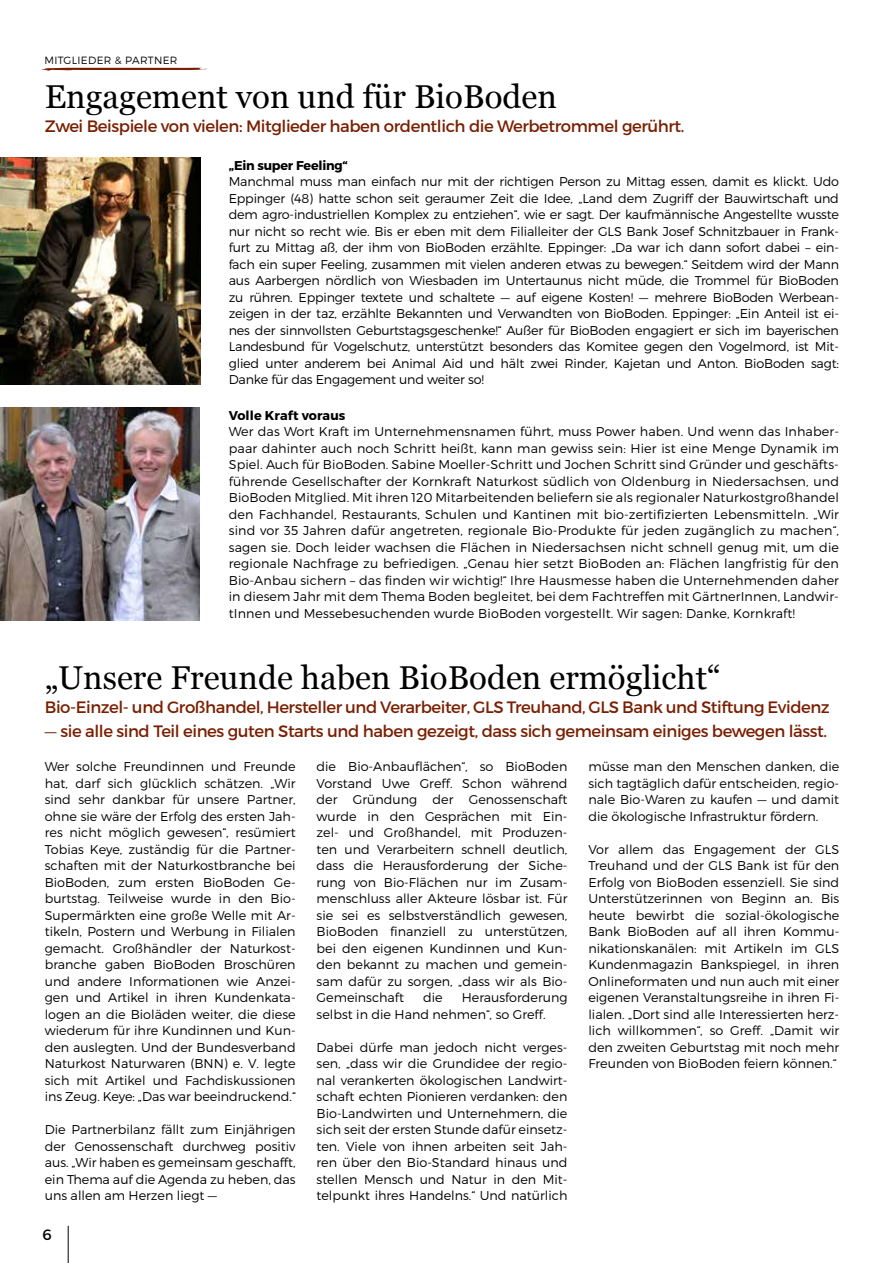
<style>
.page{position:relative;width:893px;height:1263px;background:#fff}
.page>*{position:absolute;margin:0;border:0;box-sizing:border-box;transform-origin:0 0}
.t1{font:33px "Georgia";color:#000}
.t2{font:16.5px "Montserrat";letter-spacing:-.025em;color:#791f00}
.t3{font:15px "Montserrat";color:#000}
.t4{font:300 12.75px/16.5px "Montserrat";color:#000;text-align:justify}
.t5{font:700 12.75px "Montserrat";letter-spacing:-.015em;color:#000}
.t6{font:700 12.75px "Montserrat";letter-spacing:.01em;color:#000}
.t7{font:300 10.5px "Montserrat";letter-spacing:.03em;color:#000}
.s1{font-weight:300}
</style>
<div class="page">
<svg style="left:42px;top:68px;width:165px;height:3px"></svg>
<hr style="left:68px;top:1226px;width:1px;height:37px;background:#000">
<img style="left:0;top:158px;width:201px;height:227px">
<img style="left:0;top:408px;width:199px;height:213px">
<p class="t7" style="left:45px;top:54px;width:135px">MITGLIEDER &amp; PARTNER</p>
<h1 class="t1" style="left:45px;top:72px;width:514px">Engagement von und für BioBoden</h1>
<p class="t2" style="left:45px;top:116px;width:641px">Zwei Beispiele von vielen: Mitglieder haben ordentlich die Werbetrommel gerührt.</p>
<p class="t5" style="left:229px;top:157px;width:120px">„Ein super Feeling“</p>
<p class="t4" style="left:229px;top:173px;width:612px">Manchmal muss man einfach nur mit der richtigen Person zu Mittag essen, damit es klickt. Udo Eppinger (48) hatte schon seit geraumer Zeit die Idee, „Land dem Zugriff der Bauwirtschaft und dem agro-industriellen Komplex zu entziehen“, wie er sagt. Der kaufmännische Angestellte wusste nur nicht so recht wie. Bis er eben mit dem Filialleiter der GLS Bank Josef Schnitzbauer in Frank&shy;furt zu Mittag aß, der ihm von BioBoden erzählte. Eppinger: „Da war ich dann sofort dabei – ein&shy;fach ein super Feeling, zusammen mit vielen anderen etwas zu bewegen.“ Seitdem wird der Mann aus Aarbergen nördlich von Wiesbaden im Untertaunus nicht müde, die Trommel für BioBoden zu rühren. Eppinger textete und schaltete — auf eigene Kosten! — mehrere BioBoden Werbean&shy;zeigen in der taz, erzählte Bekannten und Verwandten von BioBoden. Eppinger: „Ein Anteil ist ei&shy;nes der sinnvollsten Geburtstagsgeschenke!“ Außer für BioBoden engagiert er sich im bayerischen Landesbund für Vogelschutz, unterstützt besonders das Komitee gegen den Vogelmord, ist Mit&shy;glied unter anderem bei Animal Aid und hält zwei Rinder, Kajetan und Anton. BioBoden sagt:<br>Danke für das Engagement und weiter so!</p>
<p class="t6" style="left:229px;top:407px;width:118px">Volle Kraft voraus</p>
<p class="t4" style="left:229px;top:423px;width:612px">Wer das Wort Kraft im Unternehmensnamen führt, muss Power haben. Und wenn das Inhaber&shy;paar dahinter auch noch Schritt heißt, kann man gewiss sein: Hier ist eine Menge Dynamik im Spiel. Auch für BioBoden. Sabine Moeller-Schritt und Jochen Schritt sind Gründer und geschäfts&shy;führende Gesellschafter der Kornkraft Naturkost südlich von Oldenburg in Niedersachsen, und BioBoden Mitglied. Mit ihren 120 Mitarbeitenden beliefern sie als regionaler Naturkostgroßhandel den Fachhandel, Restaurants, Schulen und Kantinen mit bio-zertifizierten Lebensmitteln. „Wir sind vor 35 Jahren dafür angetreten, regionale Bio-Produkte für jeden zugänglich zu machen“, sagen sie. Doch leider wachsen die Flächen in Niedersachsen nicht schnell genug mit, um die regionale Nachfrage zu befriedigen. „Genau hier setzt BioBoden an: Flächen langfristig für den Bio-Anbau sichern – das finden wir wichtig!“ Ihre Hausmesse haben die Unternehmenden daher in diesem Jahr mit dem Thema Boden begleitet, bei dem Fachtreffen mit GärtnerInnen, Landwir&shy;tInnen und Messebesuchenden wurde BioBoden vorgestellt. Wir sagen: Danke, Kornkraft!</p>
<h1 class="t1" style="left:45px;top:654px;width:677px">„Unsere Freunde haben BioBoden ermöglicht“</h1>
<p class="t2" style="left:45px;top:697px;width:786px">Bio-Einzel- und Großhandel, Hersteller und Verarbeiter, GLS Treuhand, GLS Bank und Stiftung Evidenz</p>
<p class="t2" style="left:45px;top:721px;width:784px"><span class="s1">—</span> sie alle sind Teil eines guten Starts und haben gezeigt, dass sich gemeinsam einiges bewegen lässt.</p>
<p class="t4" style="left:45px;top:758px;width:252px">Wer solche Freundinnen und Freunde hat, darf sich glücklich schätzen. „Wir sind sehr dankbar für unsere Partner, ohne sie wäre der Erfolg des ersten Jah&shy;res nicht möglich gewesen“, resümiert Tobias Keye, zuständig für die Partner&shy;schaften mit der Naturkostbranche bei BioBoden, zum ersten BioBoden Ge&shy;burtstag. Teilweise wurde in den Bio-Supermärkten eine große Welle mit Ar&shy;tikeln, Postern und Werbung in Filialen gemacht. Großhändler der Naturkost&shy;branche gaben BioBoden Broschüren und andere Informationen wie Anzei&shy;gen und Artikel in ihren Kundenkata&shy;logen an die Bioläden weiter, die diese wiederum für ihre Kundinnen und Kun&shy;den auslegten. Und der Bundesverband Naturkost Naturwaren (BNN) e. V. legte sich mit Artikel und Fachdiskussionen ins Zeug. Keye: „Das war beeindruckend.“</p>
<p class="t4" style="left:45px;top:1121px;width:252px">Die Partnerbilanz fällt zum Einjährigen der Genossenschaft durchweg positiv aus. „Wir haben es gemeinsam geschafft, ein Thema auf die Agenda zu heben, das uns allen am Herzen liegt —</p>
<p class="t3" style="left:43px;top:1226px;width:11px">6</p>
<p class="t4" style="left:317px;top:758px;width:252px">die Bio-Anbauflächen“, so BioBoden Vorstand Uwe Greff. Schon während der Gründung der Genossenschaft wurde in den Gesprächen mit Ein&shy;zel- und Großhandel, mit Produzen&shy;ten und Verarbeitern schnell deutlich, dass die Herausforderung der Siche&shy;rung von Bio-Flächen nur im Zusam&shy;menschluss aller Akteure lösbar ist. Für sie sei es selbstverständlich gewesen, BioBoden finanziell zu unterstützen, bei den eigenen Kundinnen und Kun&shy;den bekannt zu machen und gemein&shy;sam dafür zu sorgen, „dass wir als Bio-Gemeinschaft</p>
<p class="t4" style="left:317px;top:989px;width:252px;text-indent:145px">Herausforderung selbst in die Hand nehmen“, so Greff.</p>
<p class="t4" style="left:317px;top:1039px;width:252px">Dabei dürfe man jedoch nicht verges&shy;sen, „dass wir die Grundidee der regio&shy;nal verankerten ökologischen Landwirt&shy;schaft echten Pionieren verdanken: den Bio-Landwirten und Unternehmern, die sich seit der ersten Stunde dafür einsetz&shy;ten. Viele von ihnen arbeiten seit Jah&shy;ren über den Bio-Standard hinaus und stellen Mensch und Natur in den Mit&shy;telpunkt ihres Handelns.“ Und natürlich</p>
<p class="t4" style="left:423px;top:989px;width:21px">die</p>
<p class="t4" style="left:588px;top:758px;width:252px">müsse man den Menschen danken, die sich tagtäglich dafür entscheiden, regio&shy;nale Bio-Waren zu kaufen — und damit die ökologische Infrastruktur fördern.</p>
<p class="t4" style="left:588px;top:841px;width:252px">Vor allem das Engagement der GLS Treuhand und der GLS Bank ist für den Erfolg von BioBoden essenziell. Sie sind Unterstützerinnen von Beginn an. Bis heute bewirbt die sozial-ökologische Bank BioBoden auf all ihren Kommu&shy;nikationskanälen: mit Artikeln im GLS Kundenmagazin Bankspiegel, in ihren Onlineformaten und nun auch mit einer eigenen Veranstaltungsreihe in ihren Fi&shy;lialen. „Dort sind alle Interessierten herz&shy;lich willkommen“, so Greff. „Damit wir den zweiten Geburtstag mit noch mehr Freunden von BioBoden feiern können.“</p>
</div>
